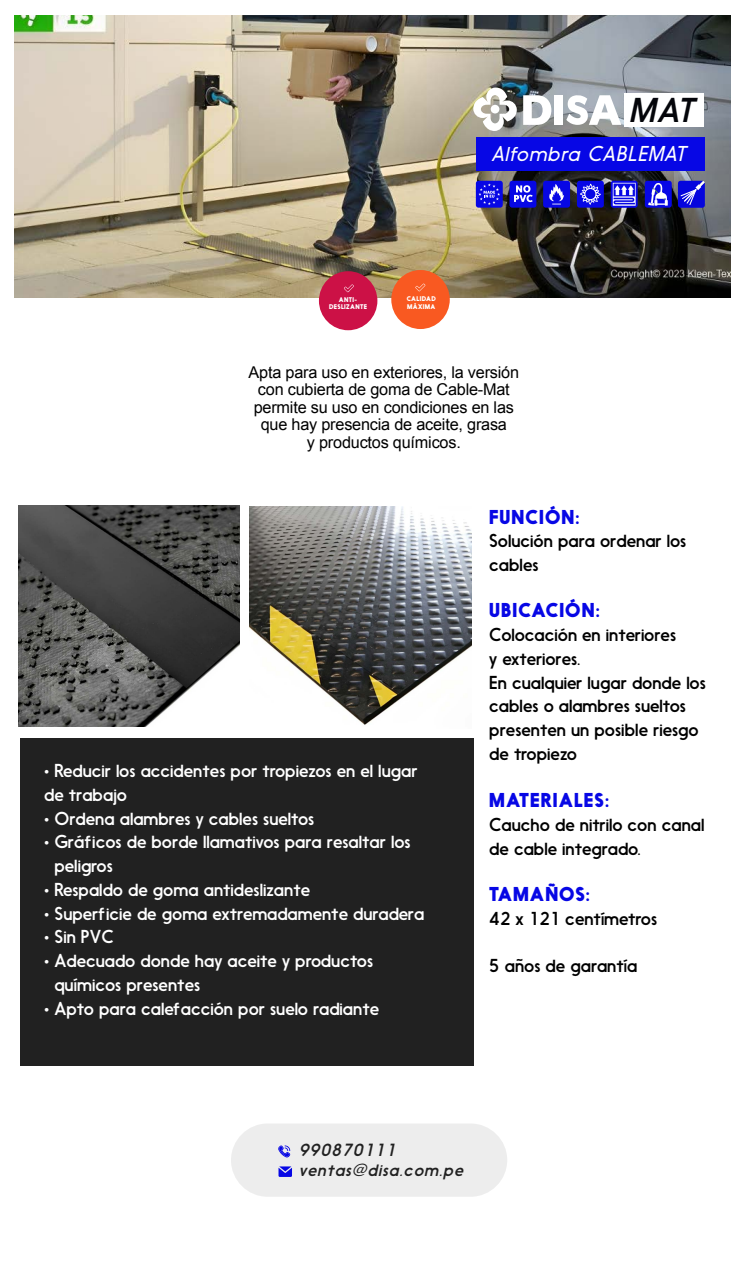
<style>
.page{position:relative;width:745px;height:1282px;background:#fff}
.page>*{position:absolute;margin:0;border:0;box-sizing:border-box;transform-origin:0 0}
.t1{font:italic 32.25px "Nanami";color:#04050a}
.t2{font:italic 300 20.12px "Nanami";letter-spacing:.06em;color:#fff}
.t3{font:900 18.75px "Nanami";letter-spacing:.06em;color:#0707e5}
.t4{font:17.5px/23.8px "Nanami";color:#fff}
.t5{font:17.5px/23.8px "Nanami";color:#000}
.t6{font:italic 16.5px/19.8px "Nanami";letter-spacing:.06em;color:#212121}
.t7{font:16.25px/17.5px "Arial";letter-spacing:-.015em;color:#000;text-align:center}
.t8{font:900 6.38px/7.6px "Nanami";letter-spacing:.06em;color:#fff}
</style>
<div class="page">
<img style="left:249px;top:506px;width:222px;height:219px">
<img style="left:19px;top:506px;width:220px;height:220px">
<img style="left:14px;top:16px;width:716px;height:281px">
<div style="left:624px;top:93px;width:79px;height:34px;background:#fff"></div>
<svg style="left:473px;top:87px;width:43px;height:44px"></svg>
<div style="left:490px;top:105px;width:9px;height:8px;background:#fff;border-radius:50%"></div>
<svg style="left:523px;top:95px;width:28px;height:30px"></svg>
<div style="left:554px;top:95px;width:9px;height:30px;background:#fff"></div>
<svg style="left:566px;top:95px;width:55px;height:30px"></svg>
<div style="left:475px;top:137px;width:229px;height:34px;background:#0707e5"></div>
<div style="left:475px;top:181px;width:27px;height:27px;background:#0707e5;border-radius:3px"></div>
<svg style="left:478px;top:183px;width:22px;height:22px"></svg>
<div style="left:509px;top:181px;width:27px;height:27px;background:#0707e5;border-radius:3px"></div>
<svg style="left:514px;top:185px;width:18px;height:17px"></svg>
<div style="left:576px;top:181px;width:27px;height:27px;background:#0707e5;border-radius:3px"></div>
<svg style="left:580px;top:184px;width:20px;height:21px"></svg>
<div style="left:542px;top:181px;width:27px;height:27px;background:#0707e5;border-radius:3px"></div>
<svg style="left:549px;top:184px;width:14px;height:20px"></svg>
<svg style="left:677px;top:181px;width:27px;height:27px"></svg>
<svg style="left:610px;top:181px;width:27px;height:27px"></svg>
<svg style="left:612px;top:183px;width:23px;height:23px"></svg>
<div style="left:644px;top:181px;width:27px;height:27px;background:#0707e5;border-radius:3px"></div>
<svg style="left:648px;top:183px;width:19px;height:23px"></svg>
<div style="left:391px;top:270px;width:58px;height:59px;background:#f95921;border-radius:50%"></div>
<svg style="left:415px;top:284px;width:10px;height:7px"></svg>
<div style="left:319px;top:271px;width:58px;height:59px;background:#cc1146;border-radius:50%"></div>
<svg style="left:344px;top:284px;width:9px;height:8px"></svg>
<div style="left:20px;top:738px;width:453px;height:327px;background:#212121"></div>
<div style="left:231px;top:1123px;width:276px;height:74px;background:#ededed;border-radius:37px"></div>
<svg style="left:278px;top:1145px;width:12px;height:12px"></svg>
<svg style="left:278px;top:1166px;width:14px;height:11px"></svg>
<p class="t8" style="left:329px;top:295px;width:39px;text-align:center">ANTI-<br>DESLIZANTE</p>
<p class="t8" style="left:406px;top:295px;width:31px">CALIDAD<br>MÁXIMA</p>
<h1 class="t1" style="left:628px;top:91px;width:67px">MAT</h1>
<p class="t2" style="left:491px;top:142px;width:196px">Alfombra CABLEMAT</p>
<p class="t7" style="left:248px;top:363px;width:272px">Apta para uso en exteriores, la versión con cubierta de goma de Cable-Mat permite su uso en condiciones en las que hay presencia de aceite, grasa<br>y productos químicos.</p>
<p class="t4" style="left:44px;top:759px;width:374px">• Reducir los accidentes por tropiezos en el lugar de trabajo</p>
<p class="t4" style="left:44px;top:806px;width:271px">• Ordena alambres y cables sueltos</p>
<p class="t4" style="left:54px;top:830px;width:357px;text-indent:-10px">• Gráficos de borde llamativos para resaltar los peligros</p>
<p class="t4" style="left:44px;top:877px;width:267px">• Respaldo de goma antideslizante</p>
<p class="t4" style="left:44px;top:901px;width:381px">• Superficie de goma extremadamente duradera</p>
<p class="t4" style="left:44px;top:925px;width:71px">• Sin PVC</p>
<p class="t4" style="left:54px;top:949px;width:320px;text-indent:-10px">• Adecuado donde hay aceite y productos químicos presentes</p>
<p class="t4" style="left:44px;top:996px;width:336px">• Apto para calefacción por suelo radiante</p>
<p class="t3" style="left:489px;top:505px;width:92px">FUNCIÓN:</p>
<p class="t5" style="left:489px;top:529px;width:198px">Solución para ordenar los cables</p>
<p class="t3" style="left:489px;top:599px;width:112px">UBICACIÓN:</p>
<p class="t5" style="left:489px;top:623px;width:218px">Colocación en interiores<br>y exteriores.<br>En cualquier lugar donde los cables o alambres sueltos presenten un posible riesgo de tropiezo</p>
<p class="t3" style="left:489px;top:789px;width:121px">MATERIALES:</p>
<p class="t5" style="left:489px;top:813px;width:217px">Caucho de nitrilo con canal de cable integrado.</p>
<p class="t3" style="left:489px;top:883px;width:102px">TAMAÑOS:</p>
<p class="t5" style="left:489px;top:906px;width:169px">42 x 121 centímetros</p>
<p class="t5" style="left:489px;top:954px;width:149px">5 años de garantía</p>
<p class="t6" style="left:298px;top:1140px;width:165px">990870111 ventas@disa.com.pe</p>
</div>
